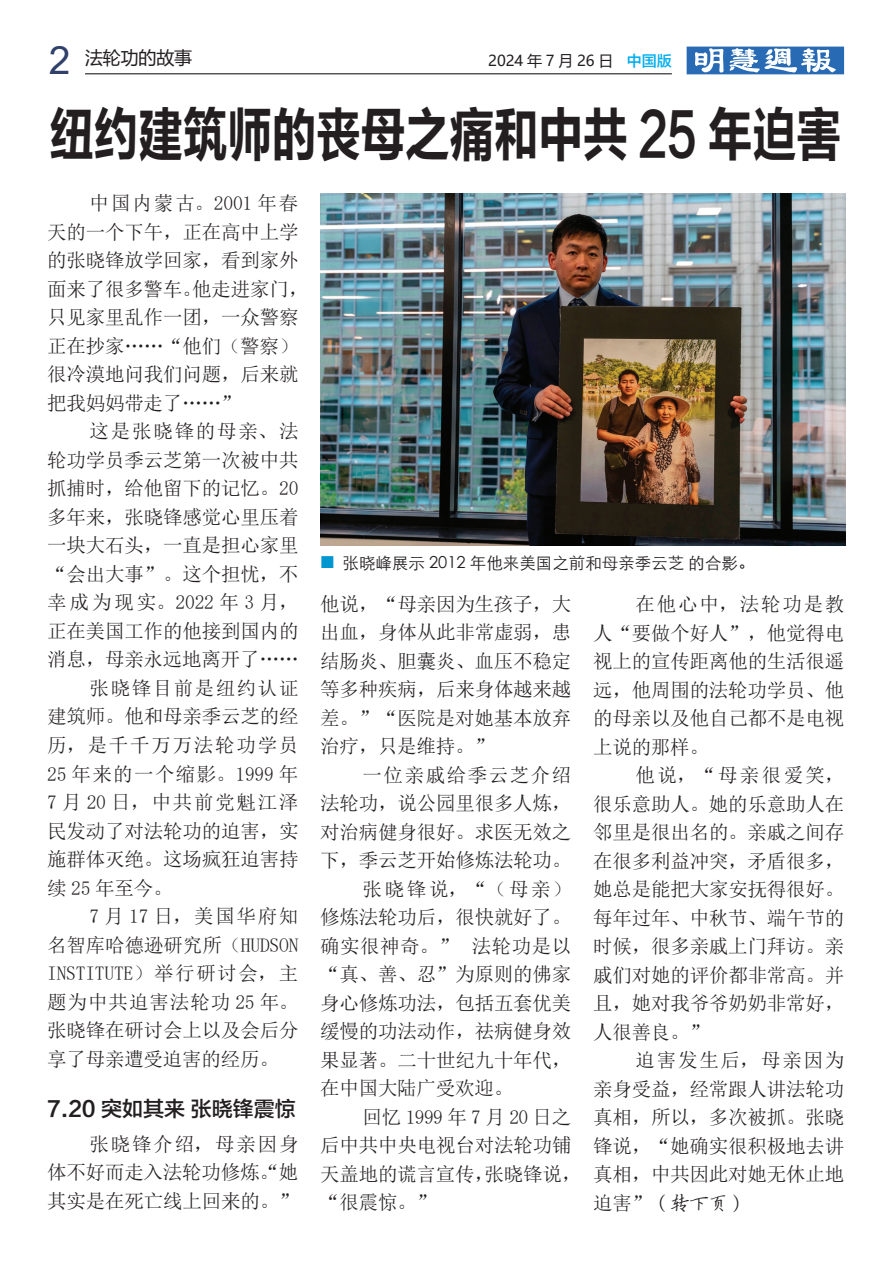
<style>
.page{position:relative;width:893px;height:1263px;background:#fff}
.page>*{position:absolute;margin:0;border:0;box-sizing:border-box;transform-origin:0 0}
.t1{font:59.4px "FZLTCHK GBK1 0";letter-spacing:-.02em;color:#231f20;scale:.76 1}
.t2{font:21px "FZLTZHK GBK1 0";color:#231f20}
.t3{font:19.5px/28.5px "N Sim Sun";letter-spacing:-.01em;color:#231f20;text-align:justify}
.t4{font:19.5px "N Sim Sun";letter-spacing:.09em;color:#231f20}
.t5{font:19.5px "N Sim Sun";letter-spacing:.08em;color:#231f20}
.t6{font:19.5px "N Sim Sun";letter-spacing:.07em;color:#231f20}
.t7{font:19.5px "N Sim Sun";letter-spacing:.15em;color:#231f20}
.t8{font:19.5px "N Sim Sun";letter-spacing:.05em;color:#231f20}
.t9{font:19.5px "N Sim Sun";letter-spacing:-.03em;color:#231f20}
.t10{font:19.5px "N Sim Sun";letter-spacing:.03em;color:#231f20}
.t11{font:19.5px "FZYBKSJW GB1 0";color:#231f20}
.t12{font:18px "Microsoft Ya Hei";letter-spacing:-.01em;color:#231f20}
.t13{font:16.5px "ST Xihei";color:#231f20}
.t14{font:15px "Microsoft Ya Hei";color:#231f20}
.s1{font-family:"Arial";font-size:39px;color:#30406a}
.s2{font-family:"FZLTZHK GBK1 0";color:#00aeef}
.s3{font-family:"N Sim Sun"}
</style>
<div class="page">
<hr style="left:85px;top:73px;width:587px;height:1px;background:#231f20">
<svg style="left:687px;top:47px;width:157px;height:27px"></svg>
<img style="left:320px;top:193px;width:525px;height:353px">
<p class="t12" style="left:49px;top:46px;width:145px"><span class="s1">2</span> 法轮功的故事</p>
<p class="t14" style="left:488px;top:50px;width:185px">2024 年 7 月 26 日 <span class="s2">中国版</span></p>
<h1 class="t1" style="left:49px;top:102px;width:1044px">纽约建筑师的丧母之痛和中共 25 年迫害</h1>
<p class="t3" style="left:47px;top:189px;width:263px;text-align:left;text-indent:43px">中国内蒙古。2001 年春天的一个下午，正在高中上学的张晓锋放学回家，看到家外面来了很多警车。他走进家门，只见家里乱作一团，一众警察正在抄家……“他们（警察）很冷漠地问我们问题，后来就把我妈妈带走了……”</p>
<p class="t4" style="left:90px;top:422px;width:210px">这是张晓锋的母亲、法</p>
<p class="t3" style="left:47px;top:446px;width:253px">轮功学员季云芝第一次被中共</p>
<p class="t3" style="left:47px;top:474px;width:253px">抓捕时，给他留下的记忆。20</p>
<p class="t3" style="left:47px;top:503px;width:253px">多年来，张晓锋感觉心里压着</p>
<p class="t3" style="left:47px;top:531px;width:253px">一块大石头，一直是担心家里</p>
<p class="t3" style="left:47px;top:560px;width:253px">“会出大事”。这个担忧，不</p>
<p class="t7" style="left:47px;top:593px;width:253px">幸成为现实。2022 年 3 月，</p>
<p class="t3" style="left:47px;top:617px;width:253px">正在美国工作的他接到国内的</p>
<p class="t3" style="left:47px;top:645px;width:253px">消息，母亲永远地离开了……</p>
<p class="t5" style="left:90px;top:678px;width:210px">张晓锋目前是纽约认证</p>
<p class="t3" style="left:47px;top:702px;width:253px">建筑师。他和母亲季云芝的经</p>
<p class="t4" style="left:47px;top:735px;width:253px">历，是千千万万法轮功学员</p>
<p class="t6" style="left:47px;top:764px;width:253px">25 年来的一个缩影。1999 年</p>
<p class="t4" style="left:47px;top:792px;width:253px">7 月 20 日，中共前党魁江泽</p>
<p class="t3" style="left:47px;top:816px;width:253px">民发动了对法轮功的迫害，实</p>
<p class="t3" style="left:47px;top:845px;width:253px">施群体灭绝。这场疯狂迫害持</p>
<p class="t3" style="left:47px;top:873px;width:127px">续 25 年至今。</p>
<p class="t3" style="left:90px;top:902px;width:210px">7 月 17 日，美国华府知</p>
<p class="t3" style="left:47px;top:930px;width:253px">名智库哈德逊研究所（HUDSON</p>
<p class="t3" style="left:47px;top:959px;width:253px">INSTITUTE）举行研讨会，主</p>
<p class="t8" style="left:47px;top:992px;width:253px">题为中共迫害法轮功 25 年。</p>
<p class="t3" style="left:47px;top:1016px;width:253px">张晓锋在研讨会上以及会后分</p>
<p class="t3" style="left:47px;top:1044px;width:233px">享了母亲遭受迫害的经历。</p>
<p class="t2" style="left:47px;top:1097px;width:250px">7.20 突如其来 张晓锋震惊</p>
<p class="t3" style="left:47px;top:1129px;width:253px;text-indent:43px">张晓锋介绍，母亲因身体不好而走入法轮功修炼。“她其实是在死亡线上回来的。”</p>
<p class="t13" style="left:342px;top:550px;width:413px">张晓峰展示 2012 年他来美国之前和母亲季云芝 的合影。</p>
<p class="t3" style="left:320px;top:589px;width:253px">他说，“母亲因为生孩子，大出血，身体从此非常虚弱，患结肠炎、胆囊炎、血压不稳定等多种疾病，后来身体越来越差。”“医院是对她基本放弃治疗，只是维持。”</p>
<p class="t5" style="left:363px;top:765px;width:210px">一位亲戚给季云芝介绍</p>
<p class="t3" style="left:320px;top:789px;width:253px">法轮功，说公园里很多人炼，</p>
<p class="t3" style="left:320px;top:817px;width:253px">对治病健身很好。求医无效之</p>
<p class="t3" style="left:320px;top:846px;width:253px">下，季云芝开始修炼法轮功。</p>
<p class="t3" style="left:363px;top:874px;width:210px">张晓锋说，“（母亲）</p>
<p class="t3" style="left:320px;top:903px;width:253px">修炼法轮功后，很快就好了。</p>
<p class="t10" style="left:320px;top:936px;width:253px">确实很神奇。” 法轮功是以</p>
<p class="t3" style="left:320px;top:960px;width:253px">“真、善、忍”为原则的佛家</p>
<p class="t3" style="left:320px;top:988px;width:253px">身心修炼功法，包括五套优美</p>
<p class="t3" style="left:320px;top:1017px;width:253px">缓慢的功法动作，祛病健身效</p>
<p class="t3" style="left:320px;top:1045px;width:253px">果显著。二十世纪九十年代，</p>
<p class="t3" style="left:320px;top:1074px;width:195px">在中国大陆广受欢迎。</p>
<p class="t9" style="left:363px;top:1107px;width:210px">回忆 1999 年 7 月 20 日之</p>
<p class="t3" style="left:320px;top:1131px;width:253px">后中共中央电视台对法轮功铺</p>
<p class="t3" style="left:320px;top:1159px;width:263px">天盖地的谎言宣传，张晓锋说，</p>
<p class="t3" style="left:320px;top:1188px;width:118px">“很震惊。”</p>
<p class="t3" style="left:593px;top:590px;width:253px;text-indent:43px">在他心中，法轮功是教人“要做个好人”，他觉得电视上的宣传距离他的生活很遥远，他周围的法轮功学员、他的母亲以及他自己都不是电视上说的那样。</p>
<p class="t3" style="left:593px;top:761px;width:253px;text-indent:43px">他说，“母亲很爱笑，很乐意助人。她的乐意助人在邻里是很出名的。亲戚之间存在很多利益冲突，矛盾很多，她总是能把大家安抚得很好。每年过年、中秋节、端午节的时候，很多亲戚上门拜访。亲戚们对她的评价都非常高。并且，她对我爷爷奶奶非常好，人很善良。”</p>
<p class="t3" style="left:593px;top:1046px;width:253px;text-indent:43px">迫害发生后，母亲因为亲身受益，经常跟人讲法轮功真相，所以，多次被抓。张晓锋说，“她确实很积极地去讲真相，中共因此对她无休止地</p>
<p class="t11" style="left:593px;top:1193px;width:156px"><span class="s3">迫害”</span>（转下页）</p>
</div>
